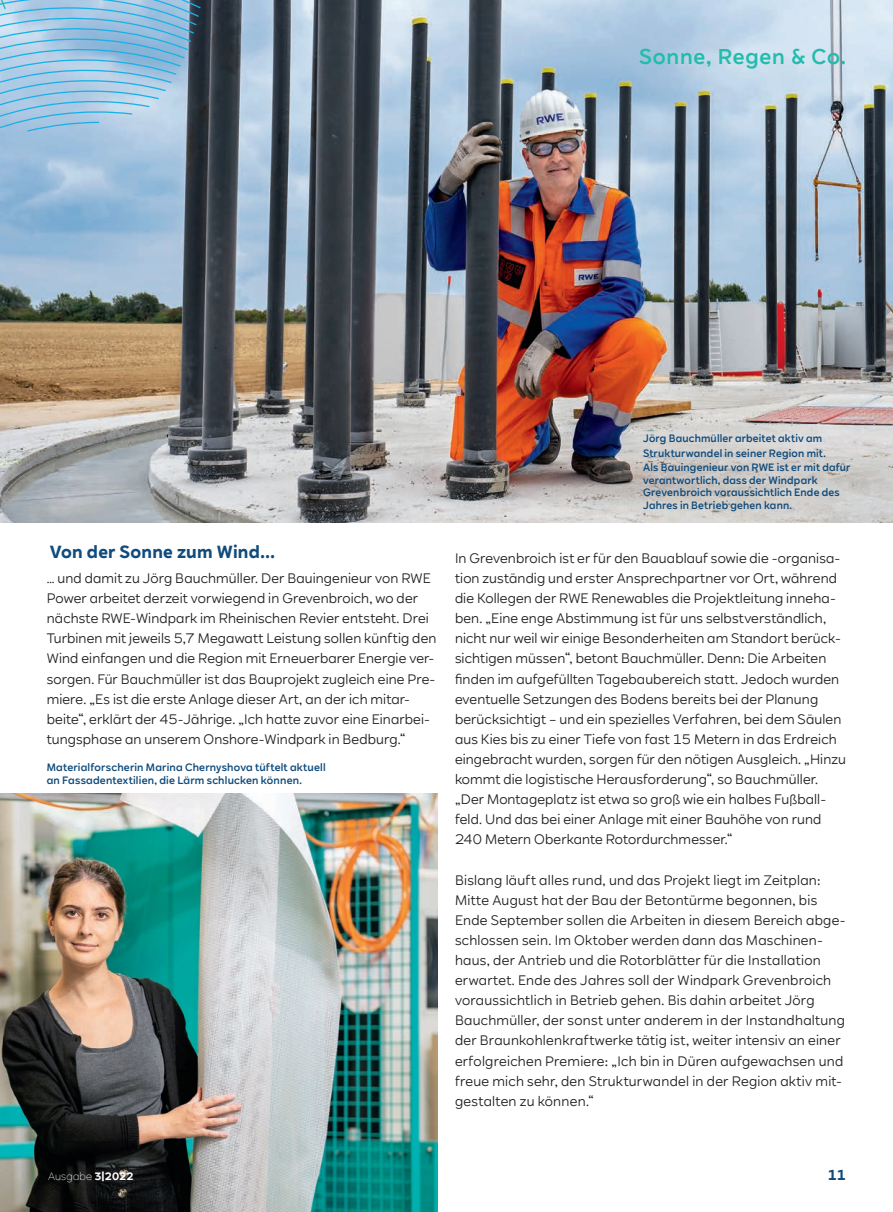
<style>
.page{position:relative;width:893px;height:1212px;background:#fff}
.page>*{position:absolute;margin:0;border:0;box-sizing:border-box;transform-origin:0 0}
.t1{font:500 21px "RWE Sans";letter-spacing:.035em;color:#22bcac}
.t2{font:700 17.25px "RWE Sans";letter-spacing:.01em;color:#104b7b}
.t3{font:700 14.25px "RWE Sans";color:#104b7b}
.t4{font:13.5px/20.1px "RWE Sans";letter-spacing:.01em;color:#231f20}
.t5{font:500 10.5px/12.6px "RWE Sans";letter-spacing:.02em;color:#104b7b}
.t6{font:300 10.5px "RWE Sans";letter-spacing:.015em;color:#fff}
.s1{font-weight:700}
</style>
<div class="page">
<img style="left:0;top:793px;width:438px;height:419px">
<img style="left:0;top:0;width:893px;height:523px">
<svg style="left:0;top:0;width:203px;height:133px;background:#94bbd7"></svg>
<h1 class="t1" style="left:639px;top:43px;width:208px">Sonne, Regen &amp; Co.</h1>
<p class="t2" style="left:50px;top:541px;width:226px">Von der Sonne zum Wind...</p>
<p class="t4" style="left:47px;top:568px;width:391px">… und damit zu Jörg Bauchmüller. Der Bauingenieur von RWE Power arbeitet derzeit vorwiegend in Grevenbroich, wo der nächste RWE-Windpark im Rheinischen Revier entsteht. Drei Turbinen mit jeweils 5,7 Megawatt Leistung sollen künftig den Wind einfangen und die Region mit Erneuerbarer Energie ver&shy;sorgen. Für Bauchmüller ist das Bauprojekt zugleich eine Pre&shy;miere. „Es ist die erste Anlage dieser Art, an der ich mitar&shy;beite“, erklärt der 45-Jährige. „Ich hatte zuvor eine Einarbei&shy;tungsphase an unserem Onshore-Windpark in Bedburg.“</p>
<p class="t5" style="left:47px;top:761px;width:280px">Materialforscherin Marina Chernyshova tüftelt aktuell an Fassadentextilien, die Lärm schlucken können.</p>
<p class="t5" style="left:643px;top:431px;width:209px;line-height:14.4px">Jörg Bauchmüller arbeitet aktiv am<br>Strukturwandel in seiner Region mit.<br>Als Bauingenieur von RWE ist er mit dafür</p>
<p class="t5" style="left:643px;top:474px;width:198px">verantwortlich, dass der Windpark<br>Grevenbroich voraussichtlich Ende des<br>Jahres in Betrieb gehen kann.</p>
<p class="t4" style="left:455px;top:548px;width:392px">In Grevenbroich ist er für den Bauablauf sowie die -organisa&shy;tion zuständig und erster Ansprechpartner vor Ort, während die Kollegen der RWE Renewables die Projektleitung inneha&shy;ben. „Eine enge Abstimmung ist für uns selbstverständlich, nicht nur weil wir einige Besonderheiten am Standort berück&shy;sichtigen müssen“, betont Bauchmüller. Denn: Die Arbeiten finden im aufgefüllten Tagebaubereich statt. Jedoch wurden eventuelle Setzungen des Bodens bereits bei der Planung berücksichtigt – und ein spezielles Verfahren, bei dem Säulen aus Kies bis zu einer Tiefe von fast 15 Metern in das Erdreich eingebracht wurden, sorgen für den nötigen Ausgleich. „Hinzu kommt die logistische Herausforderung“, so Bauchmüller. „Der Montageplatz ist etwa so groß wie ein halbes Fußball&shy;feld. Und das bei einer Anlage mit einer Bauhöhe von rund 240 Metern Oberkante Rotordurchmesser.“</p>
<p class="t4" style="left:455px;top:870px;width:392px">Bislang läuft alles rund, und das Projekt liegt im Zeitplan:<br>Mitte August hat der Bau der Betontürme begonnen, bis Ende September sollen die Arbeiten in diesem Bereich abge&shy;schlossen sein. Im Oktober werden dann das Maschinen&shy;haus, der Antrieb und die Rotorblätter für die Installation erwartet. Ende des Jahres soll der Windpark Grevenbroich voraussichtlich in Betrieb gehen. Bis dahin arbeitet Jörg Bauchmüller, der sonst unter anderem in der Instandhaltung der Braunkohlenkraftwerke tätig ist, weiter intensiv an einer erfolgreichen Premiere: „Ich bin in Düren aufgewachsen und freue mich sehr, den Strukturwandel in der Region aktiv mit&shy;gestalten zu können.“</p>
<p class="t6" style="left:48px;top:1170px;width:87px">Ausgabe <span class="s1">3|2022</span></p>
<p class="t3" style="left:827px;top:1166px;width:20px">11</p>
</div>
